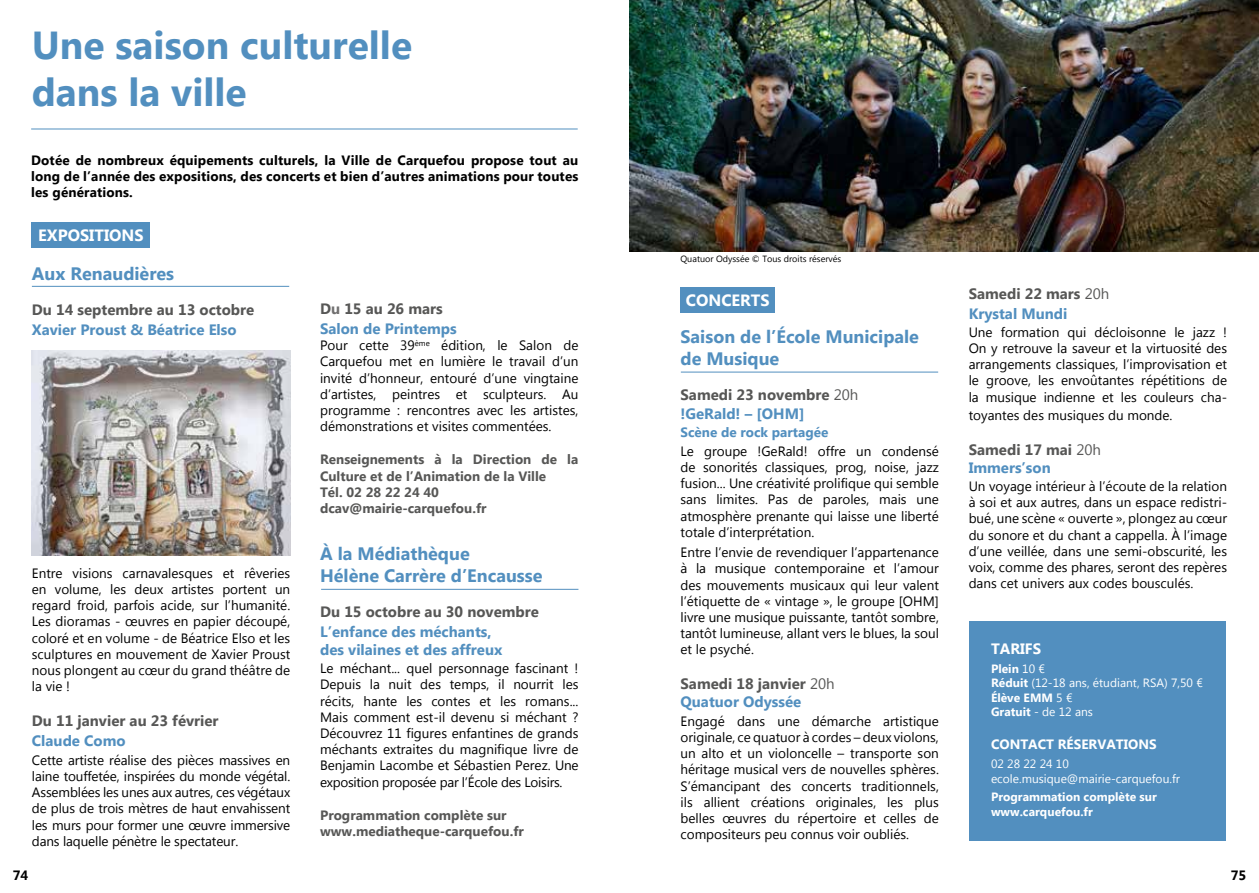
<style>
.page{position:relative;width:1259px;height:893px;background:#fff}
.page>*{position:absolute;margin:0;border:0;box-sizing:border-box;transform-origin:0 0}
.t1{font:700 39px/46.8px "Microsoft New Tai Lue";color:#528fbf}
.t2{font:700 18px/21.6px "Microsoft New Tai Lue";color:#528fbf}
.t3{font:700 16.35px "Microsoft New Tai Lue";color:#fff}
.t4{font:700 15px/19.8px "Microsoft New Tai Lue";color:#575756}
.t5{font:700 15px/20.1px "Microsoft New Tai Lue";color:#528fbf}
.t6{font:700 15px "Microsoft New Tai Lue";color:#fff}
.t7{font:13.5px/16.2px "Microsoft New Tai Lue";color:#000;text-align:justify}
.t8{font:700 13.5px/16.2px "Microsoft New Tai Lue";letter-spacing:.01em;color:#000;text-align:justify}
.t9{font:700 13.5px/16.2px "Microsoft New Tai Lue";color:#575756}
.t10{font:700 13.5px "Microsoft New Tai Lue";color:#528fbf}
.t11{font:700 13.5px "Microsoft New Tai Lue";color:#fff}
.t12{font:12px/14.4px "Microsoft New Tai Lue";color:#fff}
.t13{font:700 12px/14.4px "Microsoft New Tai Lue";color:#fff}
.t14{font:9px "Microsoft New Tai Lue";color:#000}
.s1{color:#575756}
.s2{color:#706f6f}
.s3{font-weight:400}
.s4{color:#528fbf}
.s5{font-weight:700}
</style>
<div class="page">
<div style="left:680px;top:287px;width:95px;height:26px;background:#528fbf"></div>
<hr style="left:32px;top:286px;width:257px;height:1px;background:#528fbf">
<hr style="left:681px;top:372px;width:257px;height:1px;background:#528fbf">
<img style="left:629px;top:0;width:630px;height:252px">
<div style="left:969px;top:622px;width:257px;height:219px;background:#528fbf"></div>
<hr style="left:31px;top:129px;width:547px;height:1px;background:#528fbf">
<hr style="left:321px;top:589px;width:257px;height:1px;background:#528fbf">
<div style="left:32px;top:222px;width:118px;height:25px;background:#528fbf"></div>
<img style="left:32px;top:350px;width:258px;height:205px">
<h1 class="t1" style="left:32px;top:25px;width:382px">Une saison culturelle dans la ville</h1>
<p class="t8" style="left:31px;top:153px;width:549px">Dotée de nombreux équipements culturels, la Ville de Carquefou propose tout au long de l’année des expositions, des concerts et bien d’autres animations pour toutes les générations.</p>
<p class="t3" style="left:38px;top:226px;width:107px">EXPOSITIONS</p>
<h2 class="t2" style="left:32px;top:264px;width:144px">Aux Renaudières</h2>
<p class="t4" style="left:32px;top:301px;width:224px">Du 14 septembre au 13 octobre</p>
<p class="t5" style="left:32px;top:321px;width:206px">Xavier Proust &amp; Béatrice Elso</p>
<p class="t7" style="left:32px;top:566px;width:260px">Entre visions carnavalesques et rêveries en volume, les deux artistes portent un regard froid, parfois acide, sur l’humanité.<br>Les dioramas - œuvres en papier découpé, coloré et en volume - de Béatrice Elso et les sculptures en mouvement de Xavier Proust nous plongent au cœur du grand théâtre de la vie !</p>
<p class="t4" style="left:32px;top:712px;width:188px">Du 11 janvier au 23 février</p>
<p class="t5" style="left:32px;top:732px;width:95px">Claude Como</p>
<p class="t7" style="left:32px;top:753px;width:260px">Cette artiste réalise des pièces massives en laine touffetée, inspirées du monde végétal.<br>Assemblées les unes aux autres, ces végétaux de plus de trois mètres de haut envahissent les murs pour former une œuvre immersive dans laquelle pénètre le spectateur.</p>
<p class="t5" style="left:320px;top:300px;width:138px"><span class="s1">D</span><span class="s2">u</span> <span class="s1">15 au 26 mars<br></span>Salon de Printemps</p>
<p class="t7" style="left:320px;top:338px;width:260px">Pour cette 39<sup>ème</sup> édition, le Salon de Carquefou met en lumière le travail d’un invité d’honneur, entouré d’une vingtaine d’artistes, peintres et sculpteurs. Au programme : rencontres avec les artistes, démonstrations et visites commentées.</p>
<p class="t9" style="left:320px;top:453px;width:260px">Renseignements à la Direction de la<br>Culture et de l’Animation de la Ville<br>Tél. 02 28 22 24 40 dcav@mairie-carquefou.fr</p>
<h2 class="t2" style="left:320px;top:544px;width:224px">À la Médiathèque<br>Hélène Carrère d’Encausse</h2>
<p class="t4" style="left:320px;top:603px;width:220px">Du 15 octobre au 30 novembre</p>
<p class="t5" style="left:320px;top:624px;width:184px;line-height:18px">L’enfance des méchants, des vilaines et des affreux</p>
<p class="t7" style="left:320px;top:661px;width:260px">Le méchant... quel personnage fascinant !<br>Depuis la nuit des temps, il nourrit les récits, hante les contes et les romans...<br>Mais comment est-il devenu si méchant ?<br>Découvrez 11 figures enfantines de grands méchants extraites du magnifique livre de Benjamin Lacombe et Sébastien Perez. Une exposition proposée par l’École des Loisirs.</p>
<p class="t9" style="left:320px;top:808px;width:205px">Programmation complète sur www.mediatheque-carquefou.fr</p>
<p class="t14" style="left:680px;top:254px;width:162px">Quatuor Odyssée © Tous droits réservés</p>
<p class="t3" style="left:686px;top:291px;width:85px">CONCERTS</p>
<h2 class="t2" style="left:680px;top:327px;width:240px">Saison de l’École Municipale de Musique</h2>
<p class="t4" style="left:680px;top:386px;width:179px">Samedi 23 novembre <span class="s3">20h </span><span class="s4">!GeRald! – [OHM]</span></p>
<p class="t10" style="left:680px;top:425px;width:149px">Scène de rock partagée</p>
<p class="t7" style="left:680px;top:444px;width:260px">Le groupe !GeRald! offre un condensé de sonorités classiques, prog, noise, jazz fusion... Une créativité prolifique qui semble sans limites. Pas de paroles, mais une atmosphère prenante qui laisse une liberté totale d’interprétation.</p>
<p class="t7" style="left:680px;top:545px;width:260px">Entre l’envie de revendiquer l’appartenance à la musique contemporaine et l’amour des mouvements musicaux qui leur valent l’étiquette de « vintage », le groupe [OHM] livre une musique puissante, tantôt sombre, tantôt lumineuse, allant vers le blues, la soul et le psyché.</p>
<p class="t4" style="left:680px;top:676px;width:156px;line-height:18px">Samedi 18 janvier <span class="s3">20h<br></span><span class="s4">Quatuor Odyssée</span></p>
<p class="t7" style="left:680px;top:714px;width:260px">Engagé dans une démarche artistique originale, ce quatuor à cordes – deux violons, un alto et un violoncelle – transporte son héritage musical vers de nouvelles sphères.<br>S’émancipant des concerts traditionnels, ils allient créations originales, les plus belles œuvres du répertoire et celles de compositeurs peu connus voir oubliés.</p>
<p class="t4" style="left:968px;top:285px;width:142px">Samedi 22 mars <span class="s3">20h<br></span><span class="s4">Krystal Mundi</span></p>
<p class="t7" style="left:968px;top:325px;width:260px">Une formation qui décloisonne le jazz !<br>On y retrouve la saveur et la virtuosité des arrangements classiques, l’improvisation et le groove, les envoûtantes répétitions de la musique indienne et les couleurs cha-</p>
<p class="t7" style="left:968px;top:408px;width:205px">toyantes des musiques du monde.</p>
<p class="t4" style="left:968px;top:442px;width:134px;line-height:18px">Samedi 17 mai <span class="s3">20h<br></span><span class="s4">Immers’son</span></p>
<p class="t7" style="left:968px;top:479px;width:260px">Un voyage intérieur à l’écoute de la relation à soi et aux autres, dans un espace redistri&shy;bué, une scène « ouverte », plongez au cœur du sonore et du chant a cappella. À l’image d’une veillée, dans une semi-obscurité, les voix, comme des phares, seront des repères dans cet univers aux codes bousculés.</p>
<p class="t6" style="left:991px;top:640px;width:52px">TARIFS</p>
<p class="t12" style="left:991px;top:662px;width:213px"><span class="s5">Plein</span> 10 €<br><span class="s5">Réduit</span> (12-18 ans, étudiant, RSA) 7,50 €<br><span class="s5">Élève EMM</span> 5 €<br><span class="s5">Gratuit</span> - de 12 ans</p>
<p class="t11" style="left:991px;top:737px;width:167px">CONTACT RÉSERVATIONS</p>
<p class="t12" style="left:991px;top:758px;width:190px">02 28 22 24 10 ecole.musique@mairie-carquefou.fr</p>
<p class="t13" style="left:991px;top:791px;width:167px">Programmation complète sur www.carquefou.fr</p>
<p class="t8" style="left:13px;top:868px;width:17px">74</p>
<p class="t8" style="left:1230px;top:868px;width:17px">75</p>
</div>
